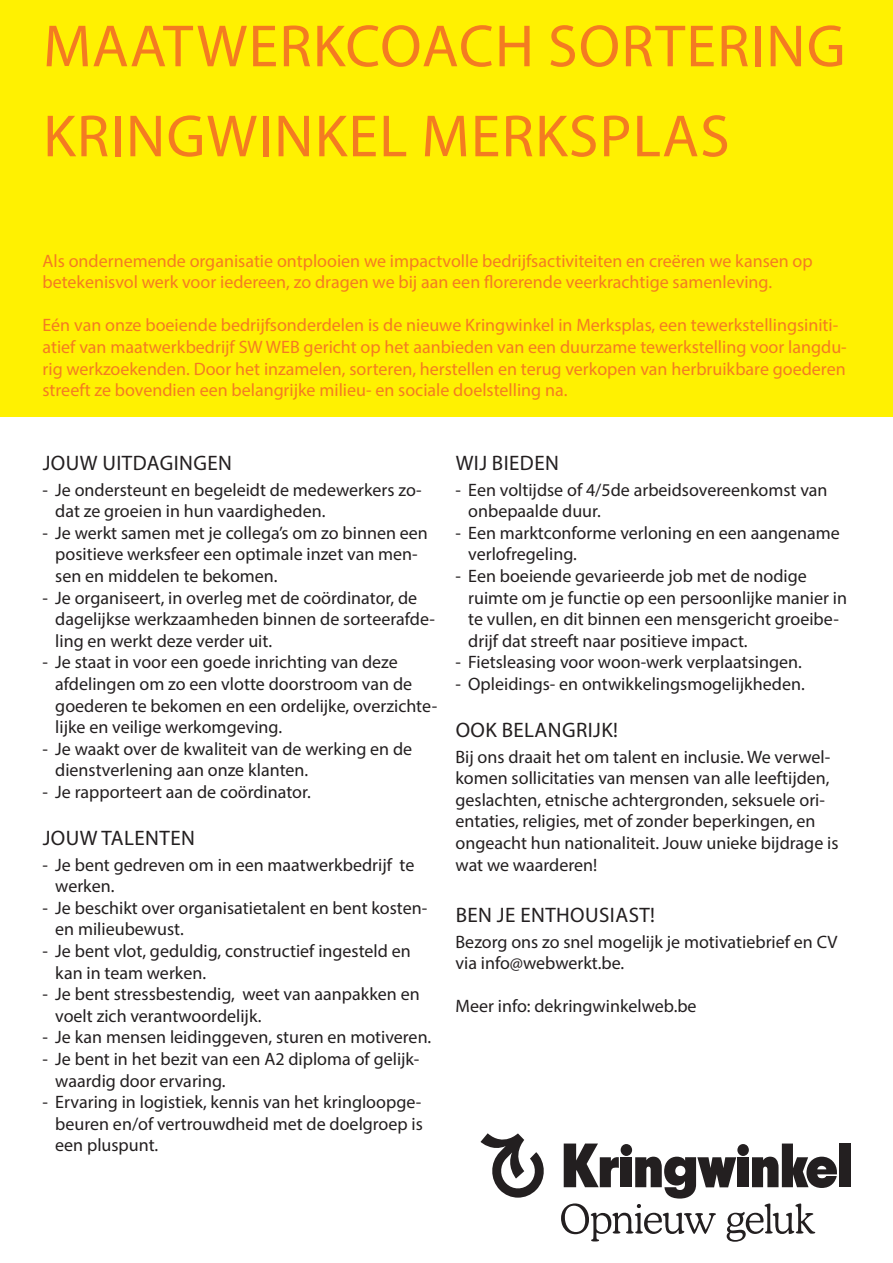
<style>
.page{position:relative;width:893px;height:1263px;background:#fff}
.page>*{position:absolute;margin:0;border:0;box-sizing:border-box;transform-origin:0 0}
.t1{font:60px/90px "Myriad Pro";letter-spacing:.02em;color:#f47b21}
.Tussentitel{font:21px "Myriad Pro";letter-spacing:.02em;color:#231f20}
.Tussentitel-2{font:18px/21.6px "Myriad Pro";color:#231f20}
.t2{font:18px/21.6px "Myriad Pro";color:#f47b21}
</style>
<div class="page">
<div style="left:0;top:0;width:893px;height:417px;background:#fff101"></div>
<div style="left:839px;top:1143px;width:11px;height:44px;background:#231f20"></div>
<svg style="left:480px;top:1133px;width:64px;height:64px"></svg>
<svg style="left:561px;top:1143px;width:276px;height:99px"></svg>
<p class="t1" style="left:43px;top:0;width:804px">MAATWERKCOACH SORTERING<br>KRINGWINKEL MERKSPLAS</p>
<p class="t2" style="left:43px;top:249px;width:772px">Als ondernemende organisatie ontplooien we impactvolle bedrijfsactiviteiten en creëren we kansen op betekenisvol werk voor iedereen, zo dragen we bij aan een florerende veerkrachtige samenleving.</p>
<p class="t2" style="left:43px;top:314px;width:806px">Eén van onze boeiende bedrijfsonderdelen is de nieuwe Kringwinkel in Merksplas, een tewerkstellingsiniti&shy;atief van maatwerkbedrijf SW WEB gericht op het aanbieden van een duurzame tewerkstelling voor langdu&shy;rig werkzoekenden. Door het inzamelen, sorteren, herstellen en terug verkopen van herbruikbare goederen streeft ze bovendien een belangrijke milieu- en sociale doelstelling na.</p>
<p class="Tussentitel" style="left:43px;top:450px;width:191px">JOUW UITDAGINGEN</p>
<p class="Tussentitel-2" style="left:55px;top:478px;width:368px;text-indent:-13px">- Je ondersteunt en begeleidt de medewerkers zo&shy;dat ze groeien in hun vaardigheden.</p>
<p class="Tussentitel-2" style="left:55px;top:522px;width:374px;text-indent:-13px">- Je werkt samen met je collega’s om zo binnen een positieve werksfeer een optimale inzet van men&shy;sen en middelen te bekomen.</p>
<p class="Tussentitel-2" style="left:55px;top:586px;width:381px;text-indent:-13px">- Je organiseert, in overleg met de coördinator, de dagelijkse werkzaamheden binnen de sorteerafde&shy;ling en werkt deze verder uit.</p>
<p class="Tussentitel-2" style="left:55px;top:651px;width:383px;text-indent:-13px">- Je staat in voor een goede inrichting van deze afdelingen om zo een vlotte doorstroom van de goederen te bekomen en een ordelijke, overzichte&shy;lijke en veilige werkomgeving.</p>
<p class="Tussentitel-2" style="left:55px;top:738px;width:358px;text-indent:-13px">- Je waakt over de kwaliteit van de werking en de dienstverlening aan onze klanten.</p>
<p class="Tussentitel-2" style="left:43px;top:781px;width:270px">- Je rapporteert aan de coördinator.</p>
<p class="Tussentitel" style="left:43px;top:825px;width:154px">JOUW TALENTEN</p>
<p class="Tussentitel-2" style="left:55px;top:853px;width:361px;text-indent:-13px">- Je bent gedreven om in een maatwerkbedrijf te werken.</p>
<p class="Tussentitel-2" style="left:55px;top:897px;width:374px;text-indent:-13px">- Je beschikt over organisatietalent en bent kosten&shy;en milieubewust.</p>
<p class="Tussentitel-2" style="left:55px;top:940px;width:357px;text-indent:-13px">- Je bent vlot, geduldig, constructief ingesteld en kan in team werken.</p>
<p class="Tussentitel-2" style="left:55px;top:983px;width:366px;text-indent:-13px">- Je bent stressbestendig, weet van aanpakken en voelt zich verantwoordelijk.</p>
<p class="Tussentitel-2" style="left:43px;top:1026px;width:390px">- Je kan mensen leidinggeven, sturen en motiveren.</p>
<p class="Tussentitel-2" style="left:55px;top:1048px;width:366px;text-indent:-13px">- Je bent in het bezit van een A2 diploma of gelijk&shy;waardig door ervaring.</p>
<p class="Tussentitel-2" style="left:55px;top:1091px;width:369px;text-align:justify;text-indent:-13px">- Ervaring in logistiek, kennis van het kringloopge&shy;beuren en/of vertrouwdheid met de doelgroep is een pluspunt.</p>
<p class="Tussentitel" style="left:456px;top:450px;width:105px">WIJ BIEDEN</p>
<p class="Tussentitel-2" style="left:468px;top:478px;width:361px;text-indent:-13px">- Een voltijdse of 4/5de arbeidsovereenkomst van onbepaalde duur.</p>
<p class="Tussentitel-2" style="left:468px;top:522px;width:373px;text-indent:-13px">- Een marktconforme verloning en een aangename verlofregeling.</p>
<p class="Tussentitel-2" style="left:468px;top:565px;width:380px;text-indent:-13px">- Een boeiende gevarieerde job met de nodige ruimte om je functie op een persoonlijke manier in te vullen, en dit binnen een mensgericht groeibe&shy;drijf dat streeft naar positieve impact.</p>
<p class="Tussentitel-2" style="left:455px;top:651px;width:348px">- Fietsleasing voor woon-werk verplaatsingen.</p>
<p class="Tussentitel-2" style="left:455px;top:673px;width:351px">- Opleidings- en ontwikkelingsmogelijkheden.</p>
<p class="Tussentitel" style="left:456px;top:717px;width:164px">OOK BELANGRIJK!</p>
<p class="Tussentitel-2" style="left:455px;top:745px;width:385px">Bij ons draait het om talent en inclusie. We verwel&shy;komen sollicitaties van mensen van alle leeftijden, geslachten, etnische achtergronden, seksuele ori&shy;ëntaties, religies, met of zonder beperkingen, en ongeacht hun nationaliteit. Jouw unieke bijdrage is wat we waarderen!</p>
<p class="Tussentitel" style="left:456px;top:902px;width:201px">BEN JE ENTHOUSIAST!</p>
<p class="Tussentitel-2" style="left:455px;top:930px;width:383px">Bezorg ons zo snel mogelijk je motivatiebrief en CV via info@webwerkt.be.</p>
<p class="Tussentitel-2" style="left:455px;top:995px;width:243px">Meer info: dekringwinkelweb.be</p>
</div>
